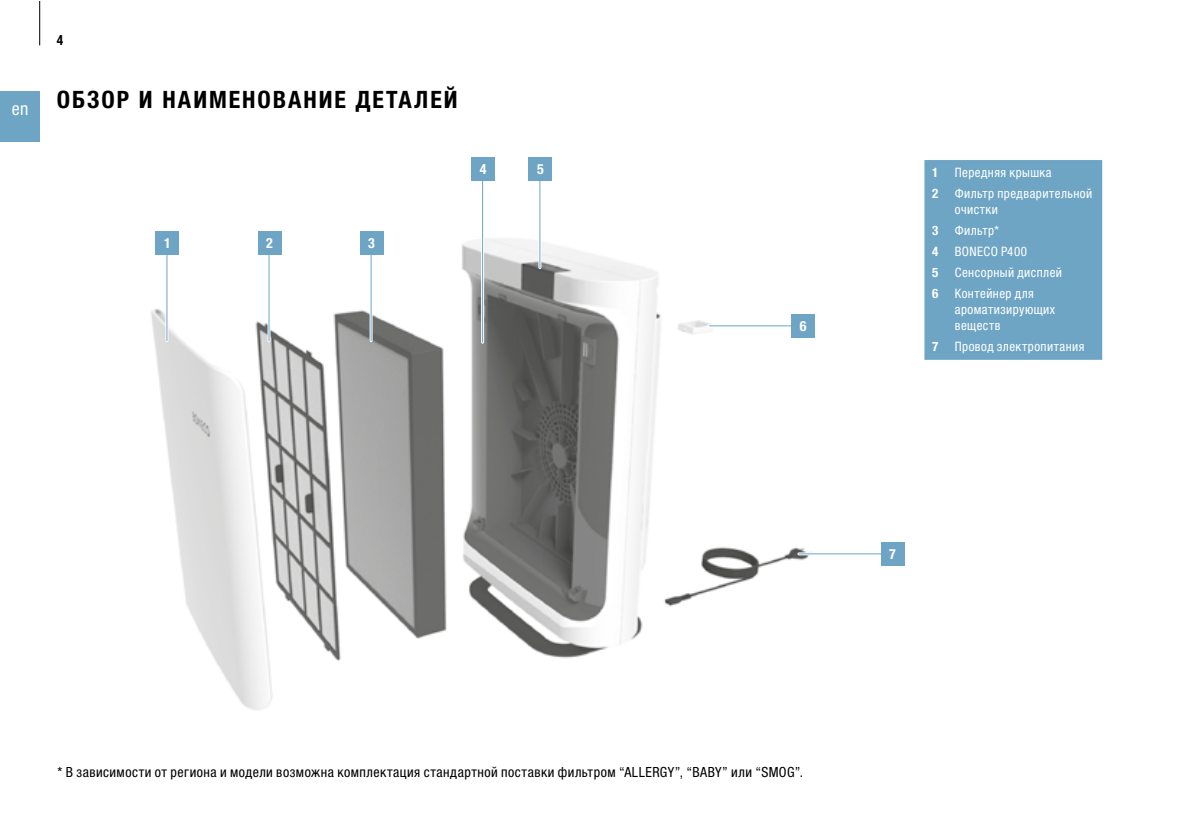
<style>
.page{position:relative;width:1191px;height:840px;background:#fff}
.page>*{position:absolute;margin:0;border:0;box-sizing:border-box;transform-origin:0 0}
.t1{font:700 condensed 24px "Helvetica Neue LTW1 G";letter-spacing:.08em;color:#000}
.t2{font:condensed 14px "Helvetica Neue LTW1 G";letter-spacing:.035em;color:#000}
.t3{font:700 condensed 14px "Helvetica Neue LTW1 G";color:#fff}
.t4{font:700 condensed 14px "Helvetica Neue LTW1 G";color:#000;scale:.96 1}
.t5{font:condensed 13px/15.4px "Helvetica Neue LTW1 G";letter-spacing:.035em;color:#fff}
.t6{font:700 condensed 13px "Helvetica Neue LTW1 G";color:#fff}
</style>
<div class="page">
<img style="left:151px;top:231px;width:852px;height:479px">
<div style="left:0;top:91px;width:40px;height:51px;background:#6ea5c4"></div>
<hr style="left:39px;top:1px;width:1px;height:44px;background:#000">
<hr style="left:165px;top:250px;width:3px;height:90px;background:#fff">
<hr style="left:267px;top:250px;width:3px;height:90px;background:#fff">
<hr style="left:369px;top:250px;width:3px;height:90px;background:#fff">
<hr style="left:481px;top:176px;width:3px;height:166px;background:#fff">
<hr style="left:538px;top:176px;width:3px;height:91px;background:#fff">
<hr style="left:709px;top:324px;width:91px;height:3px;background:#fff">
<hr style="left:799px;top:552px;width:90px;height:3px;background:#fff">
<div style="left:155px;top:231px;width:24px;height:23px;background:#6ea5c4"></div>
<div style="left:258px;top:231px;width:23px;height:23px;background:#6ea5c4"></div>
<div style="left:360px;top:231px;width:23px;height:23px;background:#6ea5c4"></div>
<div style="left:471px;top:157px;width:24px;height:24px;background:#6ea5c4"></div>
<div style="left:528px;top:157px;width:24px;height:24px;background:#6ea5c4"></div>
<div style="left:791px;top:314px;width:24px;height:23px;background:#6ea5c4"></div>
<div style="left:925px;top:161px;width:176px;height:197px;background:#6ea5c4"></div>
<div style="left:924px;top:160px;width:178px;height:199px;border:2px solid #6ea5c4"></div>
<hr style="left:166px;top:250px;width:1px;height:90px;background:#6ea5c4">
<hr style="left:268px;top:250px;width:1px;height:90px;background:#6ea5c4">
<hr style="left:370px;top:250px;width:1px;height:90px;background:#6ea5c4">
<hr style="left:482px;top:176px;width:1px;height:166px;background:#6ea5c4">
<hr style="left:539px;top:176px;width:1px;height:91px;background:#6ea5c4">
<hr style="left:709px;top:325px;width:86px;height:1px;background:#6ea5c4">
<hr style="left:799px;top:553px;width:90px;height:1px;background:#6ea5c4">
<div style="left:880px;top:542px;width:24px;height:23px;background:#6ea5c4"></div>
<p class="t4" style="left:57px;top:32px;width:8px">4</p>
<h1 class="t1" style="left:12px;top:85px;width:447px"><sub>en</sub> ОБЗОР И НАИМЕНОВАНИЕ ДЕТАЛЕЙ</h1>
<p class="t3" style="left:480px;top:161px;width:8px">4</p>
<p class="t3" style="left:537px;top:161px;width:8px">5</p>
<p class="t3" style="left:164px;top:234px;width:8px">1</p>
<p class="t3" style="left:266px;top:234px;width:8px">2</p>
<p class="t3" style="left:368px;top:234px;width:8px">3</p>
<p class="t3" style="left:800px;top:317px;width:8px">6</p>
<p class="t2" style="left:58px;top:763px;width:747px">* В зависимости от региона и модели возможна комплектация стандартной поставки фильтром “ALLERGY”, “BABY” или “SMOG”.</p>
<p class="t6" style="left:932px;top:164px;width:8px">1</p>
<p class="t5" style="left:954px;top:165px;width:98px">Передняя крышка</p>
<p class="t6" style="left:932px;top:186px;width:8px">2</p>
<p class="t5" style="left:954px;top:186px;width:139px">Фильтр предварительной очистки</p>
<p class="t6" style="left:932px;top:222px;width:8px">3</p>
<p class="t5" style="left:954px;top:222px;width:46px">Фильтр*</p>
<p class="t6" style="left:932px;top:243px;width:8px">4</p>
<p class="t5" style="left:954px;top:244px;width:74px">BONECO P400</p>
<p class="t6" style="left:932px;top:265px;width:8px">5</p>
<p class="t5" style="left:954px;top:265px;width:109px">Сенсорный дисплей</p>
<p class="t6" style="left:932px;top:286px;width:8px">6</p>
<p class="t5" style="left:954px;top:286px;width:102px">Контейнер для ароматизирующих веществ</p>
<p class="t6" style="left:932px;top:338px;width:8px">7</p>
<p class="t5" style="left:954px;top:338px;width:131px">Провод электропитания</p>
<p class="t3" style="left:889px;top:545px;width:8px">7</p>
</div>
